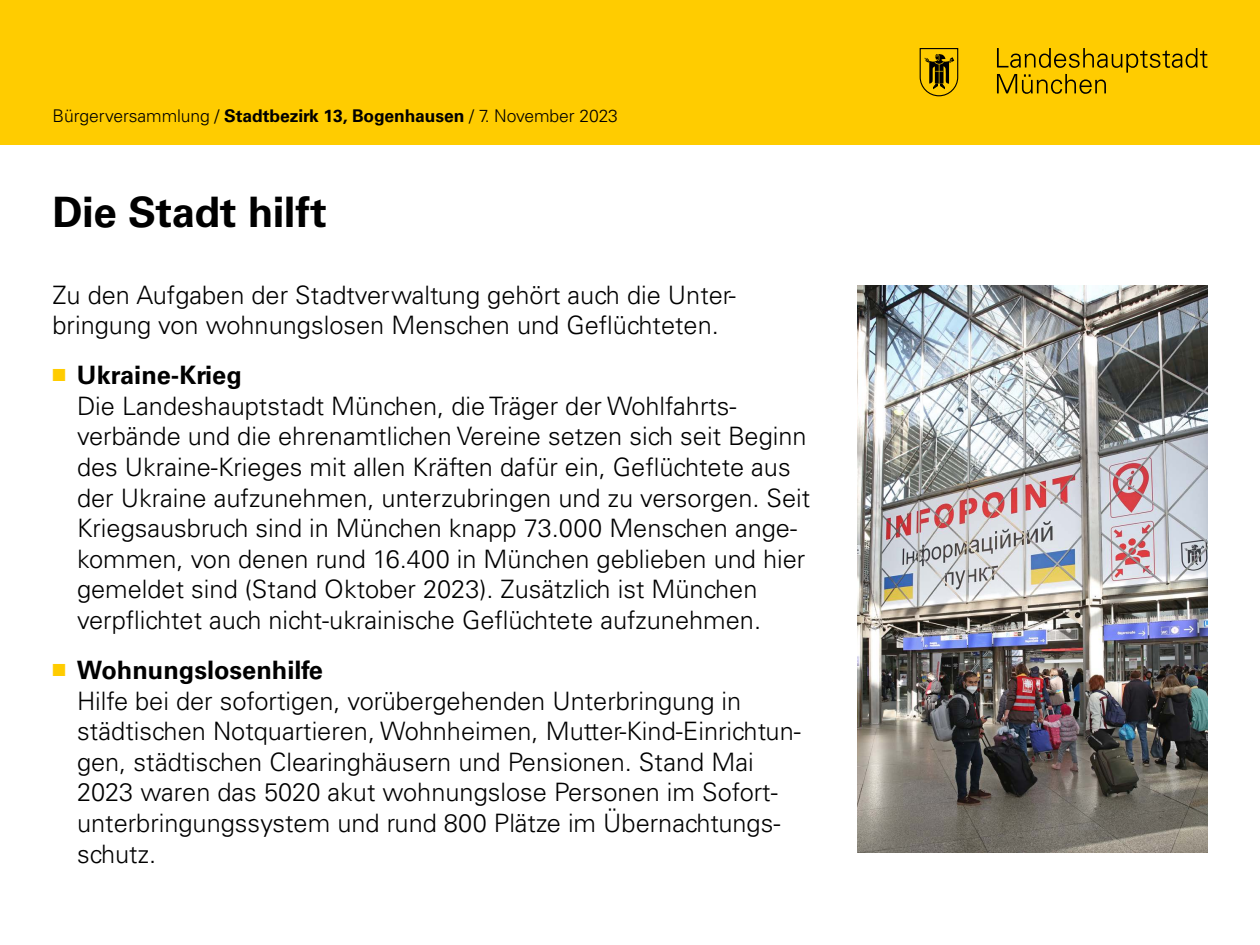
<style>
.page{position:relative;width:1260px;height:945px;background:#fff}
.page>*{position:absolute;margin:0;border:0;box-sizing:border-box;transform-origin:0 0}
.H1_A{font:700 42px "Univers LT Std";letter-spacing:-.01em;color:#000}
.P_Copy_light_Liste_A{font:300 25.38px/30.6px "Univers LT Std";color:#000}
.P_Copy_light_A{font:300 25.38px/30.6px "Univers LT Std";color:#000}
.t1{font:300 17.5px "Univers LT Std";letter-spacing:-.005em;color:#000}
.s1{font-weight:700}
.s2{color:#fc0}
</style>
<div class="page">
<div style="left:0;top:0;width:1260px;height:144px;background:#fc0"></div>
<svg style="left:997px;top:48px;width:211px;height:46px"></svg>
<svg style="left:919px;top:48px;width:40px;height:49px"></svg>
<img style="left:858px;top:285px;width:350px;height:567px">
<p class="t1" style="left:52px;top:105px;width:567px">Bürgerversammlung / <span class="s1">Stadtbezirk 13, Bogenhausen</span> / 7. November 2023</p>
<h1 class="H1_A" style="left:52px;top:188px;width:276px">Die Stadt hilft</h1>
<p class="P_Copy_light_A" style="left:52px;top:279px;width:684px">Zu den Aufgaben der Stadtverwaltung gehört auch die Unter&shy;bringung von wohnungslosen Menschen und Geflüchteten.</p>
<p class="P_Copy_light_Liste_A" style="left:77px;top:360px;width:735px;text-indent:-24px"><span class="s2">■</span> <span class="s1">Ukraine-Krieg<br></span>Die Landeshauptstadt München, die Träger der Wohlfahrts&shy;verbände und die ehrenamtlichen Vereine setzen sich seit Beginn des Ukraine-Krieges mit allen Kräften dafür ein, Geflüchtete aus der Ukraine aufzunehmen, unterzubringen und zu versorgen. Seit Kriegsausbruch sind in München knapp 73.000 Menschen ange&shy;kommen, von denen rund 16.400 in München geblieben und hier gemeldet sind (Stand Oktober 2023). Zusätzlich ist München verpflichtet auch nicht-ukrainische Geflüchtete aufzunehmen.</p>
<p class="P_Copy_light_Liste_A" style="left:77px;top:655px;width:725px;text-indent:-24px"><span class="s2">■</span> <span class="s1">Wohnungslosenhilfe<br></span>Hilfe bei der sofortigen, vorübergehenden Unterbringung in städtischen Notquartieren, Wohnheimen, Mutter-Kind-Einrichtun&shy;gen, städtischen Clearinghäusern und Pensionen. Stand Mai 2023 waren das 5020 akut wohnungslose Personen im Sofort&shy;unterbringungssystem und rund 800 Plätze im Übernachtungs&shy;schutz.</p>
</div>
